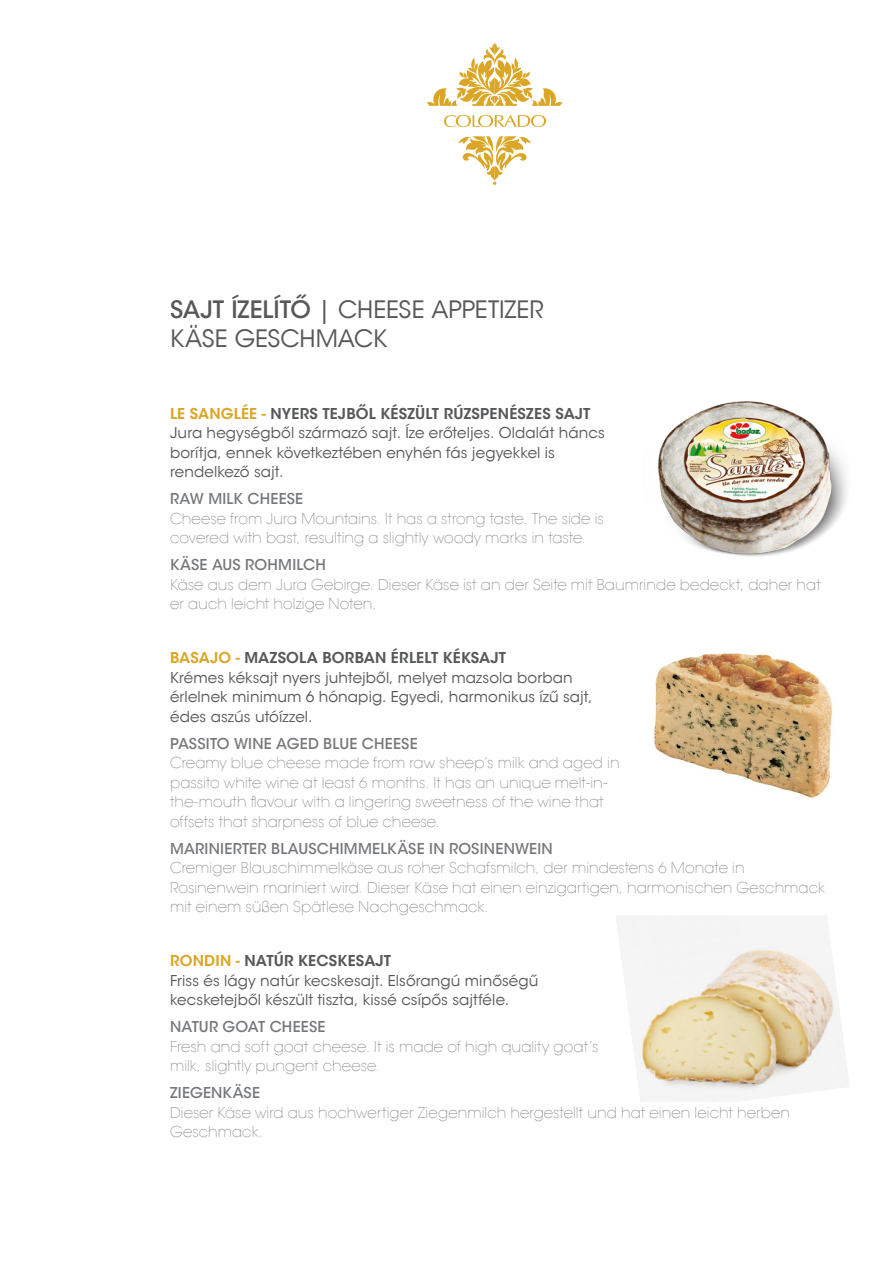
<style>
.page{position:relative;width:893px;height:1263px;background:#fff}
.page>*{position:absolute;margin:0;border:0;box-sizing:border-box;transform-origin:0 0}
.t1{font:24px "ITC Avant Garde Std";letter-spacing:-.005em;color:#57585a}
.t2{font:200 15px/19.5px "ITC Avant Garde Std";letter-spacing:.005em;color:#76787b}
.t3{font:15px/19.5px "ITC Avant Garde Std";letter-spacing:.005em;color:#57585a}
.t4{font:500 15px "ITC Avant Garde Std";letter-spacing:.015em;color:#76787b}
.t5{font:600 15px "ITC Avant Garde Std";letter-spacing:.01em;color:#57585a}
.s1{font-weight:500}
.s2{color:#dba626}
</style>
<div class="page">
<svg style="left:444px;top:115px;width:102px;height:12px"></svg>
<svg style="left:427px;top:43px;width:135px;height:63px"></svg>
<svg style="left:458px;top:136px;width:73px;height:49px"></svg>
<img style="left:658px;top:401px;width:189px;height:155px">
<img style="left:654px;top:653px;width:179px;height:145px">
<img style="left:616px;top:915px;width:233px;height:187px">
<p class="t1" style="left:170px;top:294px;width:375px"><span class="s1">SAJT ÍZELÍTŐ</span> | CHEESE APPETIZER</p>
<p class="t1" style="left:170px;top:323px;width:219px">KÄSE GESCHMACK</p>
<p class="t5" style="left:170px;top:403px;width:422px"><span class="s2">LE SANGLÉE -</span> NYERS TEJBŐL KÉSZÜLT RÚZSPENÉSZES SAJT</p>
<p class="t3" style="left:170px;top:423px;width:436px">Jura hegységből származó sajt. Íze erőteljes. Oldalát háncs borítja, ennek következtében enyhén fás jegyekkel is rendelkező sajt.</p>
<p class="t4" style="left:170px;top:489px;width:135px">RAW MILK CHEESE</p>
<p class="t2" style="left:170px;top:509px;width:435px">Cheese from Jura Mountains. It has a strong taste. The side is covered with bast, resulting a slightly woody marks in taste.</p>
<p class="t4" style="left:170px;top:555px;width:157px">KÄSE AUS ROHMILCH</p>
<p class="t2" style="left:170px;top:575px;width:652px">Käse aus dem Jura Gebirge. Dieser Käse ist an der Seite mit Baumrinde bedeckt, daher hat er auch leicht holzige Noten.</p>
<p class="t5" style="left:170px;top:648px;width:337px"><span class="s2">BASAJO -</span> MAZSOLA BORBAN ÉRLELT KÉKSAJT</p>
<p class="t3" style="left:170px;top:668px;width:424px">Krémes kéksajt nyers juhtejből, melyet mazsola borban érlelnek minimum 6 hónapig. Egyedi, harmonikus ízű sajt, édes aszús utóízzel.</p>
<p class="t4" style="left:170px;top:734px;width:249px">PASSITO WINE AGED BLUE CHEESE</p>
<p class="t2" style="left:170px;top:753px;width:451px">Creamy blue cheese made from raw sheep’s milk and aged in passito white wine at least 6 months. It has an unique melt-in&shy;the-mouth flavour with a lingering sweetness of the wine that offsets that sharpness of blue cheese.</p>
<p class="t4" style="left:170px;top:839px;width:384px">MARINIERTER BLAUSCHIMMELKÄSE IN ROSINENWEIN</p>
<p class="t2" style="left:170px;top:858px;width:657px">Cremiger Blauschimmelkäse aus roher Schafsmilch, der mindestens 6 Monate in<br>Rosinenwein mariniert wird. Dieser Käse hat einen einzigartigen, harmonischen Geschmack mit einem süßen Spätlese Nachgeschmack.</p>
<p class="t5" style="left:170px;top:951px;width:223px"><span class="s2">RONDIN -</span> NATÚR KECSKESAJT</p>
<p class="t3" style="left:170px;top:971px;width:370px">Friss és lágy natúr kecskesajt. Elsőrangú minőségű kecsketejből készült tiszta, kissé csípős sajtféle.</p>
<p class="t4" style="left:170px;top:1017px;width:157px">NATUR GOAT CHEESE</p>
<p class="t2" style="left:170px;top:1037px;width:430px">Fresh and soft goat cheese. It is made of high quality goat’s milk, slightly pungent cheese.</p>
<p class="t4" style="left:170px;top:1083px;width:92px">ZIEGENKÄSE</p>
<p class="t2" style="left:170px;top:1103px;width:621px">Dieser Käse wird aus hochwertiger Ziegenmilch hergestellt und hat einen leicht herben<br>Geschmack.</p>
</div>
